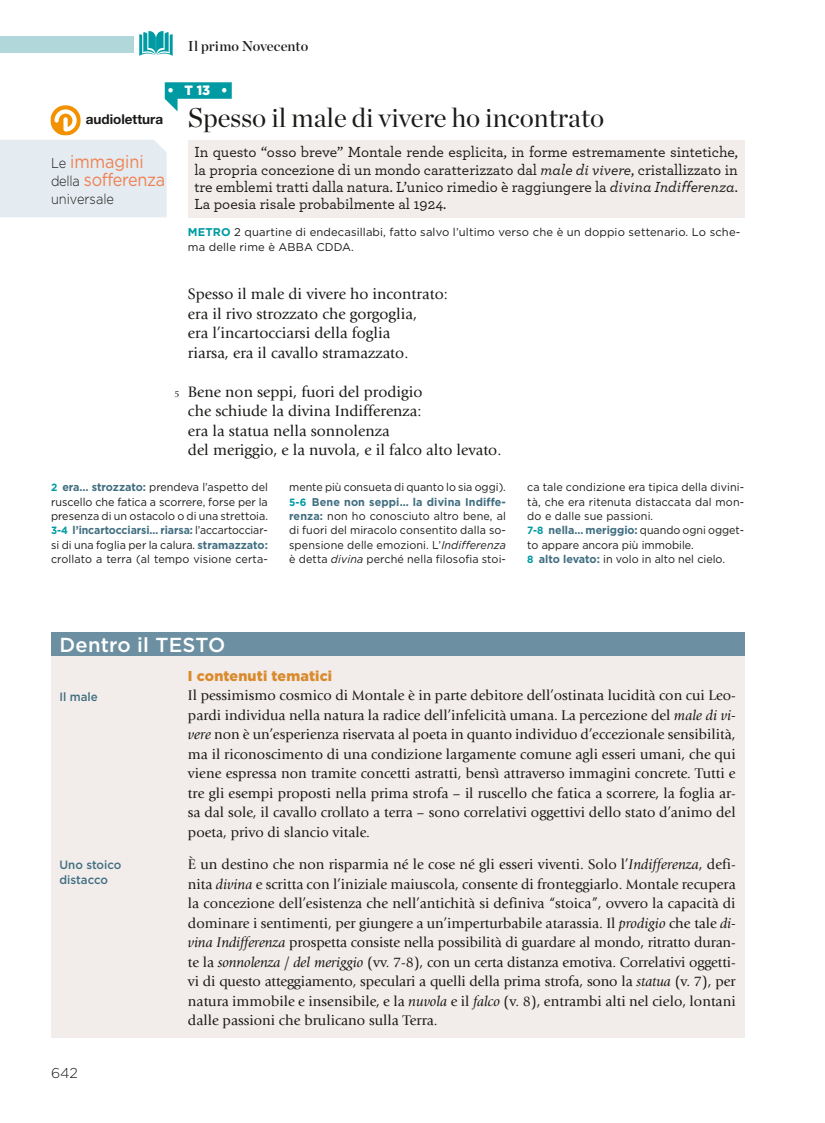
<style>
.page{position:relative;width:825px;height:1123px;background:#fff}
.page>*{position:absolute;margin:0;border:0;box-sizing:border-box;transform-origin:0 0}
.t1{font:27px "Chronicle Display";color:#1a1a18}
.t2{font:500 20.25px "Gotham";letter-spacing:.01em;color:#fff}
.t3{font:18px/18px "Gotham";letter-spacing:-.02em;color:#f08051;scale:.9 1}
.t4{font:15.75px/19.5px "Giovanni Std";color:#1a1a18}
.t5{font:500 15.3px/17.2px "Archer";color:#1a1a18;text-align:justify}
.t6{font:14.7px/19.5px "Giovanni Std";color:#1a1a18;text-align:justify}
.t7{font:900 14.25px "Gotham";letter-spacing:.01em;color:#da8a2b}
.t8{font:14.25px "Chronicle Display Semi";color:#1a1a18}
.t9{font:300 14.25px "Gotham";color:#1a1a18;scale:.9 1}
.t10{font:300 14.25px "Gotham";color:#1a1a18}
.t11{font:700 13.5px "Helvetica Neue LT Std";color:#1a1a18}
.t12{font:900 13.5px "Gotham";color:#fff;scale:.96 1}
.t13{font:500 12px/15px "Gotham";color:#416e81;scale:.96 1}
.t14{font:11.25px/14.4px "Gotham";letter-spacing:.01em;color:#1a1a18;text-align:justify;scale:.96 1}
.t15{font:11.25px/14.4px "Gotham";letter-spacing:.01em;color:#1a1a18;text-align:justify;scale:.95 1}
.t16{font:11.25px/14.4px "Gotham";letter-spacing:.01em;color:#1a1a18}
.s1{font-weight:300;font-size:14.25px;color:#1a1a18}
.s2{font-style:italic}
.s3{font-weight:700;color:#009aa3}
.s4{font-size:9px}
.s5{font-weight:700;font-size:10.5px;color:#009aa3}
.s6{font-weight:700;color:#416e81}
</style>
<div class="page">
<div style="left:0;top:36px;width:134px;height:17px;background:#b1d7db"></div>
<svg style="left:139px;top:31px;width:34px;height:25px"></svg>
<div style="left:188px;top:140px;width:556px;height:77px;background:#f2edeb"></div>
<div style="left:51px;top:634px;width:693px;height:403px;background:#f2edeb"></div>
<div style="left:51px;top:632px;width:693px;height:24px;background:#6c90a2"></div>
<svg style="left:0;top:82px;width:232px;height:135px"></svg>
<p class="t8" style="left:188px;top:38px;width:122px">Il primo Novecento</p>
<p class="t12" style="left:167px;top:84px;width:64px">• T 13 •</p>
<p class="t11" style="left:86px;top:112px;width:79px">audiolettura</p>
<p class="t3" style="left:51px;top:154px;width:128px"><span class="s1">Le</span> immagini <span class="s1">della</span> sofferenza</p>
<p class="t9" style="left:51px;top:192px;width:72px">universale</p>
<h1 class="t1" style="left:188px;top:108px;width:418px">Spesso il male di vivere ho incontrato</h1>
<p class="t5" style="left:194px;top:144px;width:545px">In questo “osso breve” Montale rende esplicita, in forme estremamente sintetiche, la propria concezione di un mondo caratterizzato dal <span class="s2">male di vivere</span>, cristallizzato in tre emblemi tratti dalla natura. L’unico rimedio è raggiungere la <span class="s2">divina Indifferenza</span>.<br>La poesia risale probabilmente al 1924.</p>
<p class="t16" style="left:188px;top:226px;width:554px"><span class="s3">METRO</span> 2 quartine di endecasillabi, fatto salvo l’ultimo verso che è un doppio settenario. Lo sche&shy;ma delle rime è ABBA CDDA.</p>
<p class="t4" style="left:188px;top:286px;width:261px">Spesso il male di vivere ho incontrato: era il rivo strozzato che gorgoglia,<br>era l’incartocciarsi della foglia<br>riarsa, era il cavallo stramazzato.</p>
<p class="t4" style="left:188px;top:383px;width:315px;text-indent:-14px"><span class="s4">5</span> Bene non seppi, fuori del prodigio<br>che schiude la divina Indifferenza:<br>era la statua nella sonnolenza<br>del meriggio, e la nuvola, e il falco alto levato.</p>
<p class="t14" style="left:51px;top:481px;width:228px"><span class="s5">2</span> <span class="s6">era… strozzato:</span> prendeva l’aspetto del ruscello che fatica a scorrere, forse per la presenza di un ostacolo o di una strettoia.<br><span class="s5">3-4</span> <span class="s6">l’incartocciarsi… riarsa:</span> l’accartocciar&shy;si di una foglia per la calura. <span class="s6">stramazzato: </span>crollato a terra (al tempo visione certa-</p>
<p class="t15" style="left:289px;top:481px;width:230px">mente più consueta di quanto lo sia oggi).<br><span class="s5">5-6</span> <span class="s6">Bene non seppi… la divina Indiffe&shy;renza:</span> non ho conosciuto altro bene, al di fuori del miracolo consentito dalla so&shy;spensione delle emozioni. L’<span class="s2">Indifferenza </span>è detta <span class="s2">divina</span> perché nella filosofia stoi-</p>
<p class="t14" style="left:527px;top:481px;width:227px;text-align:left">ca tale condizione era tipica della divini&shy;tà, che era ritenuta distaccata dal mon&shy;do e dalle sue passioni.<br><span class="s5">7-8</span> <span class="s6">nella… meriggio:</span> quando ogni ogget&shy;to appare ancora più immobile.<br><span class="s5">8</span> <span class="s6">alto levato:</span> in volo in alto nel cielo.</p>
<h2 class="t2" style="left:60px;top:635px;width:167px">Dentro il TESTO</h2>
<p class="t13" style="left:60px;top:689px;width:41px">Il male</p>
<p class="t13" style="left:60px;top:858px;width:66px">Uno stoico distacco</p>
<p class="t10" style="left:51px;top:1066px;width:29px">642</p>
<p class="t7" style="left:188px;top:669px;width:146px">I contenuti tematici</p>
<p class="t6" style="left:188px;top:687px;width:549px">Il pessimismo cosmico di Montale è in parte debitore dell’ostinata lucidità con cui Leo&shy;pardi individua nella natura la radice dell’infelicità umana. La percezione del <span class="s2">male di vi&shy;vere</span> non è un’esperienza riservata al poeta in quanto individuo d’eccezionale sensibilità, ma il riconoscimento di una condizione largamente comune agli esseri umani, che qui viene espressa non tramite concetti astratti, bensì attraverso immagini concrete. Tutti e tre gli esempi proposti nella prima strofa – il ruscello che fatica a scorrere, la foglia ar&shy;sa dal sole, il cavallo crollato a terra – sono correlativi oggettivi dello stato d’animo del poeta, privo di slancio vitale.</p>
<p class="t6" style="left:188px;top:855px;width:549px">È un destino che non risparmia né le cose né gli esseri viventi. Solo l’<span class="s2">Indifferenza</span>, defi&shy;nita <span class="s2">divina</span> e scritta con l’iniziale maiuscola, consente di fronteggiarlo. Montale recupera la concezione dell’esistenza che nell’antichità si definiva “stoica”, ovvero la capacità di dominare i sentimenti, per giungere a un’imperturbabile atarassia. Il <span class="s2">prodigio</span> che tale <span class="s2">di&shy;vina Indifferenza</span> prospetta consiste nella possibilità di guardare al mondo, ritratto duran&shy;te la <span class="s2">sonnolenza</span> / <span class="s2">del meriggio</span> (vv. 7-8), con un certa distanza emotiva. Correlativi oggetti&shy;vi di questo atteggiamento, speculari a quelli della prima strofa, sono la <span class="s2">statua</span> (v. 7), per natura immobile e insensibile, e la <span class="s2">nuvola</span> e il <span class="s2">falco</span> (v. 8), entrambi alti nel cielo, lontani dalle passioni che brulicano sulla Terra.</p>
</div>
